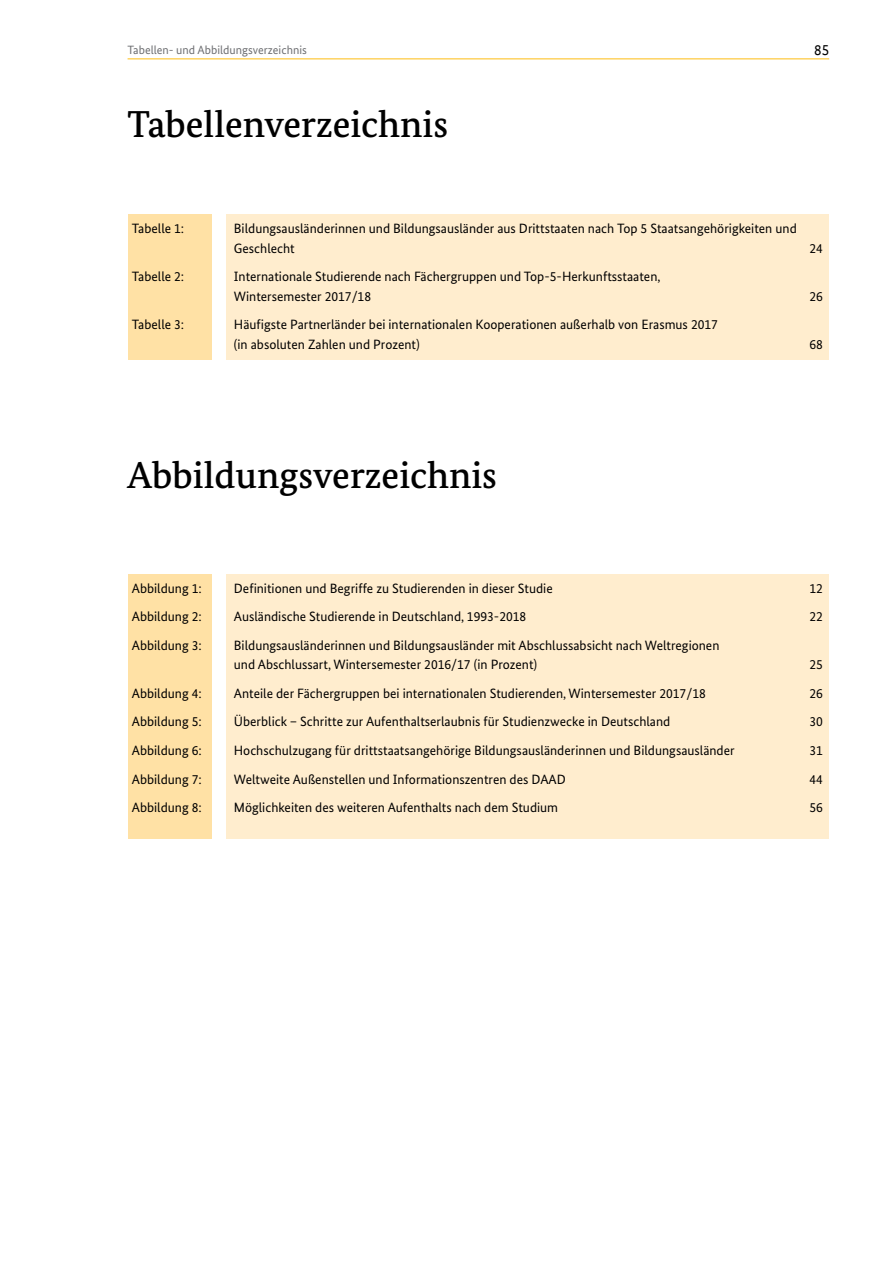
<style>
.page{position:relative;width:893px;height:1263px;background:#fff}
.page>*{position:absolute;margin:0;border:0;box-sizing:border-box;transform-origin:0 0}
._1_Überschrift_ohne{font:500 37.5px "Bundes Serif";color:#000}
.t1{font:15px "Bundes Sans Office T";color:#000}
.Tabellenverzeichnis{font:13.5px/19.5px "Bundes Sans";color:#000}
.t2{font:12px "Bundes Sans";color:#6d6e71}
</style>
<div class="page">
<hr style="left:128px;top:59px;width:701px;height:1px;background:#febc11">
<div style="left:128px;top:214px;width:84px;height:146px;background:#ffe1a5"></div>
<div style="left:226px;top:214px;width:603px;height:146px;background:#ffedce"></div>
<div style="left:128px;top:574px;width:84px;height:264px;background:#ffe1a5"></div>
<div style="left:226px;top:574px;width:603px;height:264px;background:#ffedce"></div>
<p class="t2" style="left:128px;top:43px;width:181px">Tabellen- und Abbildungsverzeichnis</p>
<p class="t1" style="left:814px;top:41px;width:16px">85</p>
<p class="_1_Überschrift_ohne" style="left:128px;top:101px;width:322px">Tabellenverzeichnis</p>
<p class="Tabellenverzeichnis" style="left:132px;top:218px;width:54px">Tabelle 1:</p>
<p class="Tabellenverzeichnis" style="left:234px;top:218px;width:564px">Bildungsausländerinnen und Bildungsausländer aus Drittstaaten nach Top 5 Staatsangehörigkeiten und<br>Geschlecht</p>
<p class="Tabellenverzeichnis" style="left:132px;top:266px;width:54px">Tabelle 2:</p>
<p class="Tabellenverzeichnis" style="left:234px;top:266px;width:428px">Internationale Studierende nach Fächergruppen und Top-5-Herkunftsstaaten,<br>Wintersemester 2017/18</p>
<p class="Tabellenverzeichnis" style="left:132px;top:314px;width:54px">Tabelle 3:</p>
<p class="Tabellenverzeichnis" style="left:234px;top:314px;width:486px">Häufigste Partnerländer bei internationalen Kooperationen außerhalb von Erasmus 2017 (in absoluten Zahlen und Prozent)</p>
<p class="Tabellenverzeichnis" style="left:809px;top:238px;width:15px">24</p>
<p class="Tabellenverzeichnis" style="left:809px;top:286px;width:15px">26</p>
<p class="Tabellenverzeichnis" style="left:809px;top:334px;width:15px">68</p>
<p class="_1_Überschrift_ohne" style="left:128px;top:452px;width:371px">Abbildungsverzeichnis</p>
<p class="Tabellenverzeichnis" style="left:132px;top:578px;width:72px">Abbildung 1:</p>
<p class="Tabellenverzeichnis" style="left:234px;top:578px;width:320px">Definitionen und Begriffe zu Studierenden in dieser Studie</p>
<p class="Tabellenverzeichnis" style="left:809px;top:578px;width:15px">12</p>
<p class="Tabellenverzeichnis" style="left:132px;top:607px;width:72px">Abbildung 2:</p>
<p class="Tabellenverzeichnis" style="left:234px;top:607px;width:294px">Ausländische Studierende in Deutschland, 1993-2018</p>
<p class="Tabellenverzeichnis" style="left:809px;top:607px;width:15px">22</p>
<p class="Tabellenverzeichnis" style="left:132px;top:635px;width:72px">Abbildung 3:</p>
<p class="Tabellenverzeichnis" style="left:234px;top:635px;width:487px">Bildungsausländerinnen und Bildungsausländer mit Abschlussabsicht nach Weltregionen und Abschlussart, Wintersemester 2016/17 (in Prozent)</p>
<p class="Tabellenverzeichnis" style="left:809px;top:655px;width:15px">25</p>
<p class="Tabellenverzeichnis" style="left:132px;top:683px;width:72px">Abbildung 4:</p>
<p class="Tabellenverzeichnis" style="left:234px;top:683px;width:473px">Anteile der Fächergruppen bei internationalen Studierenden, Wintersemester 2017/18</p>
<p class="Tabellenverzeichnis" style="left:809px;top:683px;width:15px">26</p>
<p class="Tabellenverzeichnis" style="left:132px;top:712px;width:72px">Abbildung 5:</p>
<p class="Tabellenverzeichnis" style="left:234px;top:712px;width:438px">Überblick – Schritte zur Aufenthaltserlaubnis für Studienzwecke in Deutschland</p>
<p class="Tabellenverzeichnis" style="left:809px;top:712px;width:15px">30</p>
<p class="Tabellenverzeichnis" style="left:132px;top:740px;width:72px">Abbildung 6:</p>
<p class="Tabellenverzeichnis" style="left:234px;top:740px;width:502px">Hochschulzugang für drittstaatsangehörige Bildungsausländerinnen und Bildungsausländer</p>
<p class="Tabellenverzeichnis" style="left:809px;top:740px;width:15px">31</p>
<p class="Tabellenverzeichnis" style="left:132px;top:769px;width:72px">Abbildung 7:</p>
<p class="Tabellenverzeichnis" style="left:234px;top:769px;width:334px">Weltweite Außenstellen und Informationszentren des DAAD</p>
<p class="Tabellenverzeichnis" style="left:809px;top:769px;width:15px">44</p>
<p class="Tabellenverzeichnis" style="left:132px;top:797px;width:72px">Abbildung 8:</p>
<p class="Tabellenverzeichnis" style="left:234px;top:797px;width:326px">Möglichkeiten des weiteren Aufenthalts nach dem Studium</p>
<p class="Tabellenverzeichnis" style="left:809px;top:797px;width:15px">56</p>
</div>
